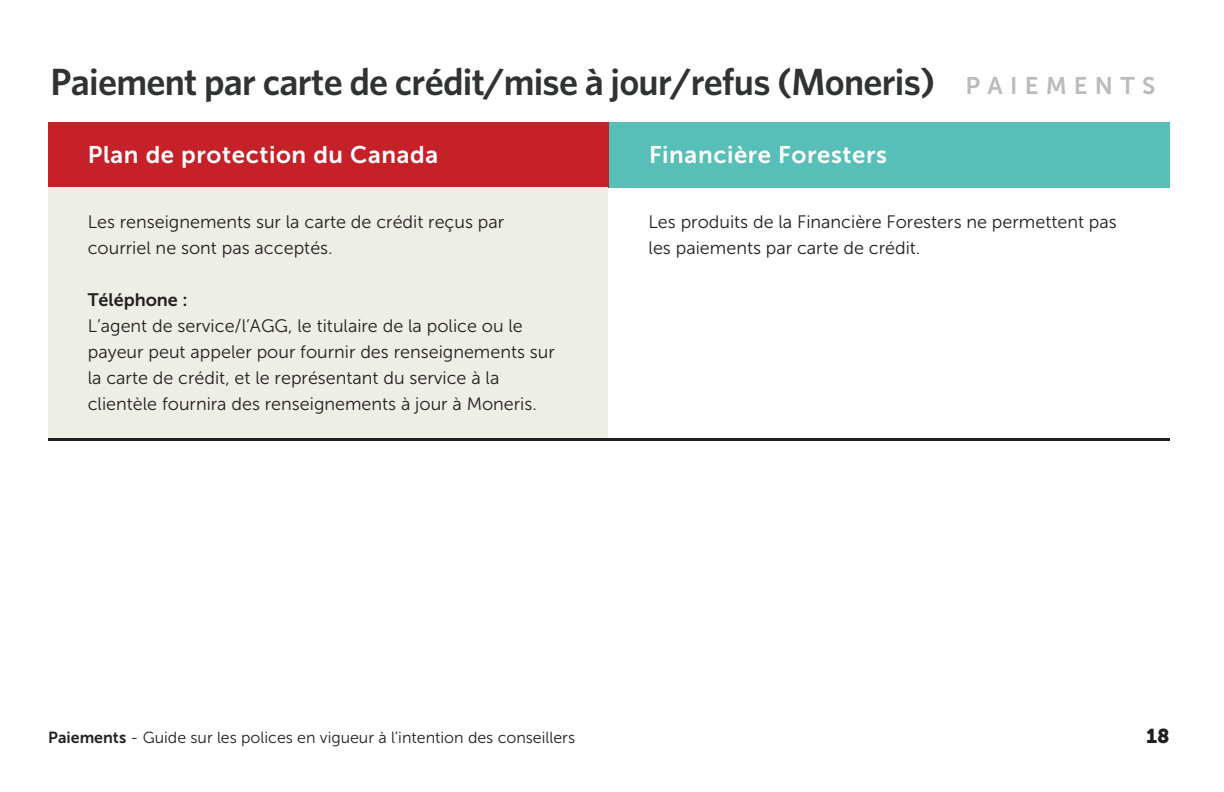
<style>
.page{position:relative;width:1224px;height:792px;background:#fff}
.page>*{position:absolute;margin:0;border:0;box-sizing:border-box;transform-origin:0 0}
.t1{font:600 38px "Whitney";letter-spacing:-.02em;color:#313232}
.t2{font:24px "Museo Sans 700";letter-spacing:.025em;color:#fff}
.t3{font:24px "Museo Sans 700";letter-spacing:.3em;color:#bbb}
.t4{font:20px "Museo Sans 900";color:#231f20}
.t5{font:18px/26px "Museo Sans 300";color:#231f20}
.t6{font:18px "Museo Sans 700";color:#231f20}
.t7{font:16px "Museo Sans 300";color:#231f20}
.s1{font-family:"Museo Sans 700"}
</style>
<div class="page">
<div style="left:48px;top:122px;width:561px;height:65px;background:#c62128"></div>
<div style="left:609px;top:122px;width:561px;height:65px;background:#57bfb7"></div>
<div style="left:48px;top:187px;width:560px;height:252px;background:#edefe7"></div>
<hr style="left:48px;top:438px;width:1122px;height:2px;background:#231f20">
<h1 class="t1" style="left:50px;top:57px;width:886px">Paiement par carte de crédit/mise à jour/refus (Moneris)</h1>
<h2 class="t2" style="left:88px;top:141px;width:352px">Plan de protection du Canada</h2>
<h2 class="t2" style="left:649px;top:141px;width:239px">Financière Foresters</h2>
<h2 class="t3" style="left:966px;top:73px;width:191px">PAIEMENTS</h2>
<p class="t5" style="left:88px;top:209px;width:418px">Les renseignements sur la carte de crédit reçus par courriel ne sont pas acceptés.</p>
<p class="t6" style="left:88px;top:290px;width:101px">Téléphone :</p>
<p class="t5" style="left:88px;top:313px;width:469px">L’agent de service/l’AGG, le titulaire de la police ou le payeur peut appeler pour fournir des renseignements sur la carte de crédit, et le représentant du service à la clientèle fournira des renseignements à jour à Moneris.</p>
<p class="t5" style="left:649px;top:209px;width:470px">Les produits de la Financière Foresters ne permettent pas les paiements par carte de crédit.</p>
<p class="t7" style="left:48px;top:729px;width:528px"><span class="s1">Paiements</span> - Guide sur les polices en vigueur à l’intention des conseillers</p>
<p class="t4" style="left:1146px;top:725px;width:25px">18</p>
</div>
